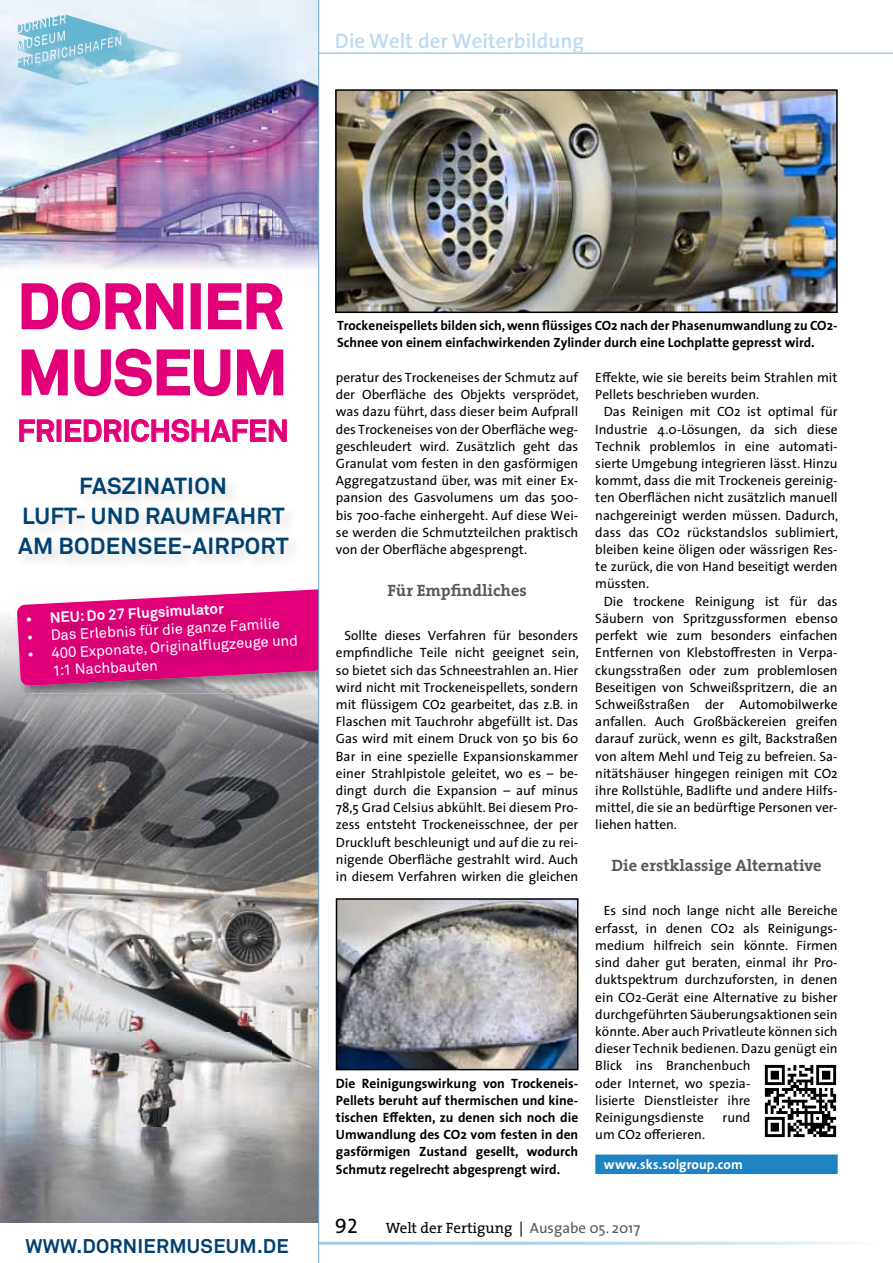
<style>
.page{position:relative;width:893px;height:1263px;background:#fff}
.page>*{position:absolute;margin:0;border:0;box-sizing:border-box;transform-origin:0 0}
.t1{font:700 61.8px/66.2px "Akkurat";letter-spacing:-.005em;color:#e1007a}
.t2{font:700 30.15px "Akkurat";letter-spacing:-.005em;color:#e1007a}
.t3{font:700 22.95px/30px "Akkurat";letter-spacing:.015em;color:#004170;text-align:center}
.t4{font:600 21px "The Sans";color:#bddaf0}
.t5{font:21px "The Sans Regular Caps";color:#000}
.t6{font:700 19.65px "Akkurat";letter-spacing:.015em;color:#004170}
.t7{font:700 16.5px "The Serif";color:#58585a}
.t8{font:15px "The Serif";color:#000}
.t9{font:14.7px/17.7px "Akkurat";color:#fff}
.t10{font:700 14.7px "Akkurat";color:#fff}
.t11{font:13.5px/17.2px "The Sans";color:#000;text-align:justify}
.t12{font:700 13.5px/17.2px "The Sans";color:#000}
.t13{font:700 13.5px "The Sans";letter-spacing:.005em;color:#fff}
.s1{font-family:"The Sans"}
.s2{font-family:"The Sans";color:#58585a}
</style>
<div class="page">
<hr style="left:318px;top:53px;width:575px;height:1px;background:#a4ccea">
<hr style="left:297px;top:1242px;width:582px;height:3px;background:#a4ccea">
<div style="left:595px;top:1154px;width:243px;height:20px;background:#1f82c1"></div>
<div style="left:0;top:0;width:319px;height:1263px;background:#fff"></div>
<img style="left:0;top:749px;width:318px;height:474px">
<img style="left:0;top:621px;width:34px;height:128px">
<img style="left:34px;top:700px;width:284px;height:49px">
<img style="left:0;top:0;width:318px;height:289px">
<img style="left:17px;top:14px;width:165px;height:71px">
<svg style="left:20px;top:281px;width:164px;height:50px"></svg>
<div style="left:191px;top:283px;width:10px;height:46px;border:2px solid #e1007a"></div>
<svg style="left:207px;top:282px;width:77px;height:48px"></svg>
<svg style="left:21px;top:348px;width:263px;height:49px"></svg>
<img style="left:15px;top:623px;width:50px;height:77px">
<img style="left:65px;top:686px;width:253px;height:14px">
<svg style="left:17px;top:589px;width:301px;height:97px"></svg>
<img style="left:30px;top:686px;width:285px;height:8px">
<img style="left:30px;top:608px;width:285px;height:78px">
<svg style="left:19px;top:419px;width:36px;height:23px"></svg>
<svg style="left:65px;top:419px;width:57px;height:23px"></svg>
<div style="left:124px;top:419px;width:5px;height:23px;border:1px solid #e1007a"></div>
<svg style="left:131px;top:419px;width:156px;height:24px"></svg>
<img style="left:764px;top:1064px;width:73px;height:74px">
<img style="left:338px;top:92px;width:497px;height:218px">
<div style="left:335px;top:89px;width:503px;height:224px;border:2px solid #000"></div>
<img style="left:339px;top:901px;width:236px;height:166px">
<div style="left:336px;top:898px;width:242px;height:172px;border:2px solid #000"></div>
<hr style="left:318px;top:0;width:1px;height:1263px;background:#6ca5d5">
<h3 class="t4" style="left:335px;top:23px;width:251px">Die Welt der Weiterbildung</h3>
<h1 class="t1" style="left:18px;top:274px;width:271px">DORNIER<br>MUSEUM</h1>
<h2 class="t2" style="left:17px;top:412px;width:273px">FRIEDRICHSHAFEN</h2>
<h3 class="t3" style="left:18px;top:471px;width:272px">FASZINATION<br>LUFT- UND RAUMFAHRT<br>AM BODENSEE-AIRPORT</h3>
<p class="t10" style="left:25px;top:610px;width:201px;rotate:-3deg">• NEU: Do 27 Flugsimulator</p>
<p class="t9" style="left:26px;top:628px;width:255px;rotate:-3deg">• Das Erlebnis für die ganze Familie</p>
<p class="t9" style="left:51px;top:644px;width:248px;text-indent:-24px;rotate:-3deg">• 400 Exponate, Originalfl ugzeuge und<br>1:1 Nachbauten</p>
<h3 class="t6" style="left:25px;top:1234px;width:265px">WWW.DORNIERMUSEUM.DE</h3>
<p class="t12" style="left:337px;top:317px;width:502px">Trockeneispellets bilden sich, wenn flüssiges CO2 nach der Phasenumwandlung zu CO2-<br>Schnee von einem einfachwirkenden Zylinder durch eine Lochplatte gepresst wird.</p>
<p class="t11" style="left:336px;top:368px;width:244px">peratur des Trockeneises der Schmutz auf der Oberfläche des Objekts versprödet, was dazu führt, dass dieser beim Aufprall des Trockeneises von der Oberfläche weg&shy;geschleudert wird. Zusätzlich geht das Granulat vom festen in den gasförmigen Aggregatzustand über, was mit einer Ex&shy;pansion des Gasvolumens um das 500- bis 700-fache einhergeht. Auf diese Wei&shy;se werden die Schmutzteilchen praktisch von der Oberfläche abgesprengt.</p>
<p class="t7" style="left:387px;top:577px;width:141px">Für Empfindliches</p>
<p class="t11" style="left:336px;top:626px;width:244px;text-align:center">Sollte dieses Verfahren für besonders empfindliche Teile nicht geeignet sein, so bietet sich das Schneestrahlen an. Hier wird nicht mit Trockeneispellets, sondern mit flüssigem CO2 gearbeitet, das z.B. in Flaschen mit Tauchrohr abgefüllt ist. Das Gas wird mit einem Druck von 50 bis 60<br>Bar in eine spezielle Expansionskammer einer Strahlpistole geleitet, wo es – be&shy;dingt durch die Expansion – auf minus 78,5 Grad Celsius abkühlt. Bei diesem Pro&shy;zess entsteht Trockeneisschnee, der per Druckluft beschleunigt und auf die zu rei&shy;nigende Oberfläche gestrahlt wird. Auch in diesem Verfahren wirken die gleichen</p>
<p class="t11" style="left:595px;top:368px;width:244px">Effekte, wie sie bereits beim Strahlen mit<br>Pellets beschrieben wurden.</p>
<p class="t11" style="left:595px;top:403px;width:245px;text-indent:9px">Das Reinigen mit CO2 ist optimal für Industrie 4.0-Lösungen, da sich diese Technik problemlos in eine automati&shy;sierte Umgebung integrieren lässt. Hinzu kommt, dass die mit Trockeneis gereinig&shy;ten Oberflächen nicht zusätzlich manuell nachgereinigt werden müssen. Dadurch, dass das CO2 rückstandslos sublimiert, bleiben keine öligen oder wässrigen Res&shy;te zurück, die von Hand beseitigt werden müssten.</p>
<p class="t11" style="left:595px;top:592px;width:244px;text-indent:9px">Die trockene Reinigung ist für das Säubern von Spritzgussformen ebenso perfekt wie zum besonders einfachen Entfernen von Klebstoffresten in Verpa&shy;ckungsstraßen oder zum problemlosen Beseitigen von Schweißspritzern, die an Schweißstraßen der Automobilwerke anfallen. Auch Großbäckereien greifen darauf zurück, wenn es gilt, Backstraßen von altem Mehl und Teig zu befreien. Sa&shy;nitätshäuser hingegen reinigen mit CO2 ihre Rollstühle, Badlifte und andere Hilfs&shy;mittel, die sie an bedürftige Personen ver&shy;liehen hatten.</p>
<p class="t7" style="left:611px;top:852px;width:211px">Die erstklassige Alternative</p>
<p class="t11" style="left:595px;top:902px;width:244px;text-align:left;text-indent:9px">Es sind noch lange nicht alle Bereiche erfasst, in denen CO2 als Reinigungs&shy;medium hilfreich sein könnte. Firmen sind daher gut beraten, einmal ihr Pro&shy;duktspektrum durchzuforsten, in denen ein CO2-Gerät eine Alternative zu bisher durchgeführten Säuberungsaktionen sein könnte. Aber auch Privatleute können sich dieser Technik bedienen. Dazu genügt ein Blick ins Branchenbuch<br>oder Internet, wo spezia-<br>lisierte Dienstleister ihre Reinigungsdienste</p>
<p class="t12" style="left:336px;top:1074px;width:244px;text-align:justify">Die Reinigungswirkung von Trockeneis-Pellets beruht auf thermischen und kine&shy;tischen Effekten, zu denen sich noch die Umwandlung des CO2 vom festen in den gasförmigen Zustand gesellt, wodurch Schmutz regelrecht abgesprengt wird.</p>
<p class="t11" style="left:723px;top:1108px;width:29px">rund</p>
<p class="t11" style="left:595px;top:1126px;width:111px">um CO2 offerieren.</p>
<p class="t13" style="left:604px;top:1153px;width:141px">www.sks.solgroup.com</p>
<h3 class="t5" style="left:335px;top:1214px;width:24px">92</h3>
<p class="t8" style="left:386px;top:1216px;width:256px">Welt der Fertigung <span class="s1">|</span> <span class="s2">Ausgabe 05. 2017</span></p>
</div>
